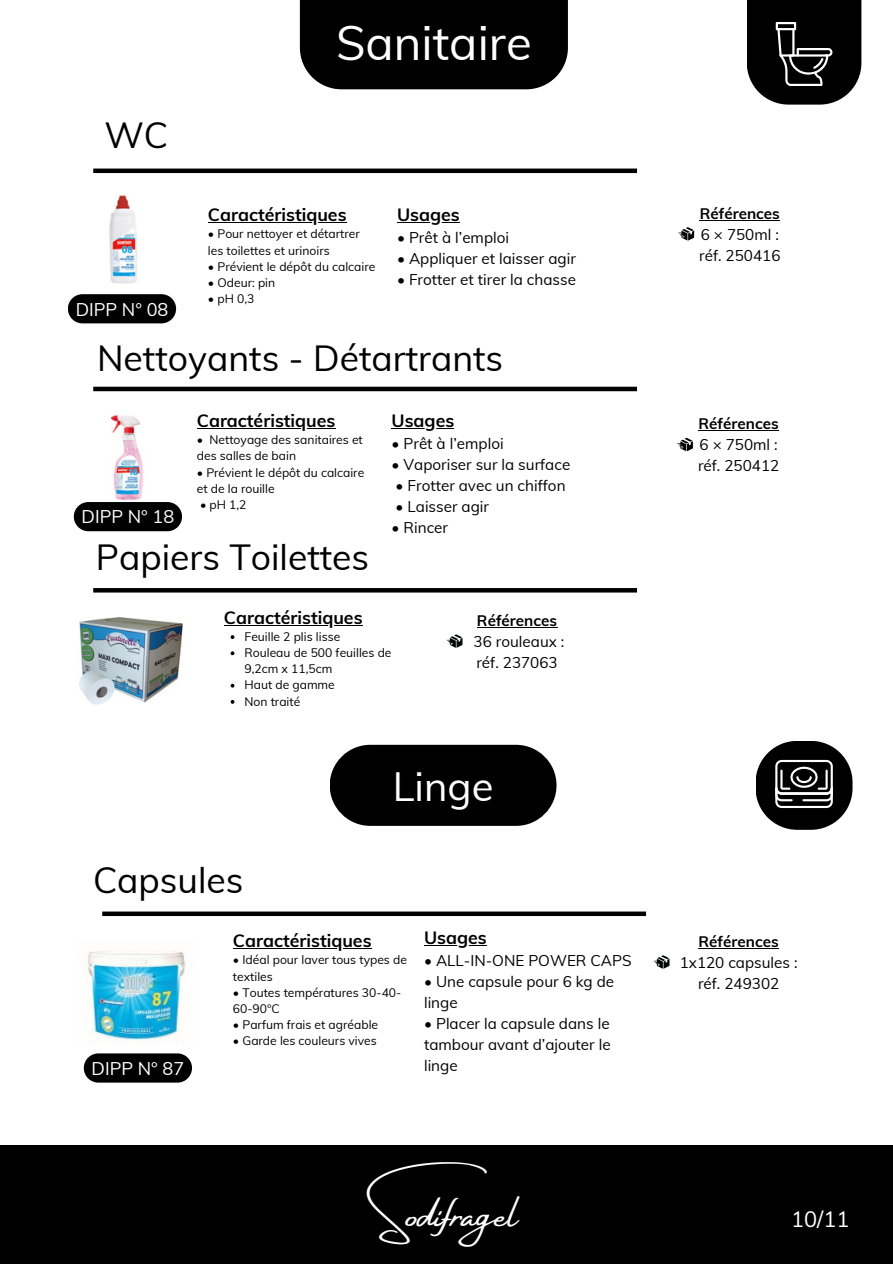
<style>
.page{position:relative;width:893px;height:1264px;background:#fff}
.page>*{position:absolute;margin:0;border:0;box-sizing:border-box;transform-origin:0 0}
.t1{font:47.25px "Muli";color:#fff}
.t2{font:43.65px "Amsterdam Four";color:#fff}
.t3{font:40.05px "Muli";color:#fff}
.t4{font:35.55px "Muli";color:#000}
.t5{font:21.75px "Muli";color:#fff}
.t6{font:18px "Muli";color:#fff}
.t7{font:700 17.7px "Muli";color:#000}
.t8{font:15.3px/21px "Muli";color:#000}
.t9{font:700 15.3px "Muli";color:#000}
.t10{font:12.15px/16.2px "Muli";color:#000}
</style>
<div class="page">
<div style="left:300px;top:0;width:268px;height:89px;background:#000"></div>
<div style="left:746px;top:0;width:115px;height:105px;background:#000"></div>
<svg style="left:775px;top:22px;width:57px;height:64px"></svg>
<img style="left:79px;top:617px;width:104px;height:88px">
<img style="left:109px;top:195px;width:28px;height:89px">
<div style="left:93px;top:168px;width:544px;height:5px;background:#000"></div>
<img style="left:111px;top:415px;width:33px;height:85px">
<hr style="left:93px;top:387px;width:544px;height:4px;background:#000">
<hr style="left:93px;top:588px;width:544px;height:4px;background:#000">
<svg style="left:678px;top:227px;width:16px;height:14px"></svg>
<svg style="left:677px;top:438px;width:16px;height:13px"></svg>
<svg style="left:446px;top:634px;width:16px;height:14px"></svg>
<svg style="left:756px;top:741px;width:96px;height:88px"></svg>
<div style="left:330px;top:744px;width:226px;height:81px;background:#000;border-radius:41px"></div>
<div style="left:102px;top:911px;width:544px;height:5px;background:#000"></div>
<svg style="left:653px;top:955px;width:16px;height:13px"></svg>
<hr style="left:698px;top:947px;width:80px;height:1px;background:#000">
<img style="left:82px;top:950px;width:104px;height:92px">
<hr style="left:699px;top:219px;width:80px;height:1px;background:#000">
<hr style="left:208px;top:222px;width:138px;height:1px;background:#000">
<hr style="left:397px;top:222px;width:63px;height:1px;background:#000">
<hr style="left:698px;top:430px;width:80px;height:1px;background:#000">
<hr style="left:197px;top:428px;width:138px;height:1px;background:#000">
<hr style="left:391px;top:428px;width:63px;height:1px;background:#000">
<hr style="left:477px;top:627px;width:80px;height:1px;background:#000">
<hr style="left:224px;top:624px;width:138px;height:1px;background:#000">
<svg style="left:230px;top:635px;width:4px;height:4px"></svg>
<svg style="left:230px;top:651px;width:4px;height:4px"></svg>
<svg style="left:230px;top:683px;width:4px;height:4px"></svg>
<hr style="left:233px;top:948px;width:138px;height:1px;background:#000">
<hr style="left:424px;top:945px;width:63px;height:1px;background:#000">
<div style="left:84px;top:1053px;width:108px;height:29px;background:#000;border-radius:15px"></div>
<div style="left:74px;top:502px;width:108px;height:29px;background:#000;border-radius:15px"></div>
<div style="left:68px;top:294px;width:108px;height:29px;background:#000;border-radius:15px"></div>
<div style="left:0;top:1144px;width:892px;height:119px;background:#000"></div>
<p class="t4" style="left:104px;top:113px;width:65px">WC</p>
<p class="t6" style="left:76px;top:297px;width:94px">DIPP N° 08</p>
<p class="t1" style="left:336px;top:12px;width:197px">Sanitaire</p>
<p class="t7" style="left:208px;top:203px;width:140px">Caractéristiques</p>
<p class="t10" style="left:208px;top:226px;width:153px">• Pour nettoyer et détartrer</p>
<p class="t10" style="left:208px;top:242px;width:123px">les toilettes et urinoirs</p>
<p class="t10" style="left:208px;top:258px;width:169px">• Prévient le dépôt du calcaire</p>
<p class="t10" style="left:208px;top:274px;width:69px">• Odeur: pin</p>
<p class="t10" style="left:208px;top:290px;width:48px">• pH 0,3</p>
<p class="t7" style="left:397px;top:203px;width:64px">Usages</p>
<p class="t8" style="left:397px;top:227px;width:114px">• Prêt à l’emploi</p>
<p class="t8" style="left:397px;top:248px;width:180px">• Appliquer et laisser agir</p>
<p class="t8" style="left:397px;top:269px;width:180px">• Frotter et tirer la chasse</p>
<p class="t4" style="left:97px;top:335px;width:407px">Nettoyants - Détartrants</p>
<p class="t6" style="left:82px;top:505px;width:94px">DIPP N° 18</p>
<p class="t7" style="left:197px;top:409px;width:140px">Caractéristiques</p>
<p class="t10" style="left:197px;top:431px;width:167px">• Nettoyage des sanitaires et des salles de bain</p>
<p class="t10" style="left:197px;top:464px;width:169px">• Prévient le dépôt du calcaire et de la rouille</p>
<p class="t10" style="left:200px;top:496px;width:48px">• pH 1,2</p>
<p class="t4" style="left:96px;top:534px;width:275px">Papiers Toilettes</p>
<p class="t7" style="left:391px;top:409px;width:64px">Usages</p>
<p class="t8" style="left:391px;top:432px;width:114px">• Prêt à l’emploi</p>
<p class="t8" style="left:391px;top:453px;width:180px">• Vaporiser sur la surface</p>
<p class="t8" style="left:395px;top:474px;width:171px">• Frotter avec un chiffon</p>
<p class="t8" style="left:395px;top:495px;width:95px">• Laisser agir</p>
<p class="t8" style="left:391px;top:516px;width:58px">• Rincer</p>
<p class="t7" style="left:224px;top:606px;width:140px">Caractéristiques</p>
<p class="t10" style="left:244px;top:628px;width:97px">Feuille 2 plis lisse</p>
<p class="t10" style="left:244px;top:644px;width:148px">Rouleau de 500 feuilles de<br>9,2cm x 11,5cm</p>
<p class="t10" style="left:244px;top:676px;width:92px">Haut de gamme</p>
<p class="t10" style="left:244px;top:693px;width:57px">Non traité</p>
<p class="t9" style="left:477px;top:610px;width:82px">Références</p>
<p class="t8" style="left:473px;top:630px;width:92px">36 rouleaux :</p>
<p class="t8" style="left:476px;top:651px;width:83px">réf. 237063</p>
<p class="t3" style="left:393px;top:760px;width:102px">Linge</p>
<p class="t4" style="left:93px;top:857px;width:152px">Capsules</p>
<p class="t7" style="left:233px;top:929px;width:140px">Caractéristiques</p>
<p class="t10" style="left:233px;top:951px;width:175px">• Idéal pour laver tous types de textiles</p>
<p class="t10" style="left:233px;top:984px;width:170px">• Toutes températures 30-40-<br>60-90°C</p>
<p class="t10" style="left:233px;top:1016px;width:147px">• Parfum frais et agréable</p>
<p class="t10" style="left:233px;top:1032px;width:145px">• Garde les couleurs vives</p>
<p class="t7" style="left:424px;top:926px;width:64px">Usages</p>
<p class="t8" style="left:424px;top:950px;width:209px">• ALL-IN-ONE POWER CAPS</p>
<p class="t8" style="left:424px;top:971px;width:192px">• Une capsule pour 6 kg de linge</p>
<p class="t8" style="left:424px;top:1012px;width:188px">• Placer la capsule dans le tambour avant d’ajouter le</p>
<p class="t6" style="left:92px;top:1056px;width:94px">DIPP N° 87</p>
<p class="t8" style="left:424px;top:1054px;width:35px">linge</p>
<p class="t2" style="left:375px;top:1189px;width:144px">Sodifragel</p>
<p class="t9" style="left:699px;top:203px;width:82px">Références</p>
<p class="t8" style="left:700px;top:223px;width:80px">6 × 750ml :</p>
<p class="t8" style="left:699px;top:244px;width:83px">réf. 250416</p>
<p class="t9" style="left:698px;top:414px;width:82px">Références</p>
<p class="t8" style="left:699px;top:434px;width:80px">6 × 750ml :</p>
<p class="t8" style="left:698px;top:455px;width:83px">réf. 250412</p>
<p class="t9" style="left:698px;top:931px;width:82px">Références</p>
<p class="t8" style="left:679px;top:951px;width:119px">1x120 capsules :</p>
<p class="t8" style="left:698px;top:972px;width:83px">réf. 249302</p>
<p class="t5" style="left:791px;top:1204px;width:60px">10/11</p>
</div>
